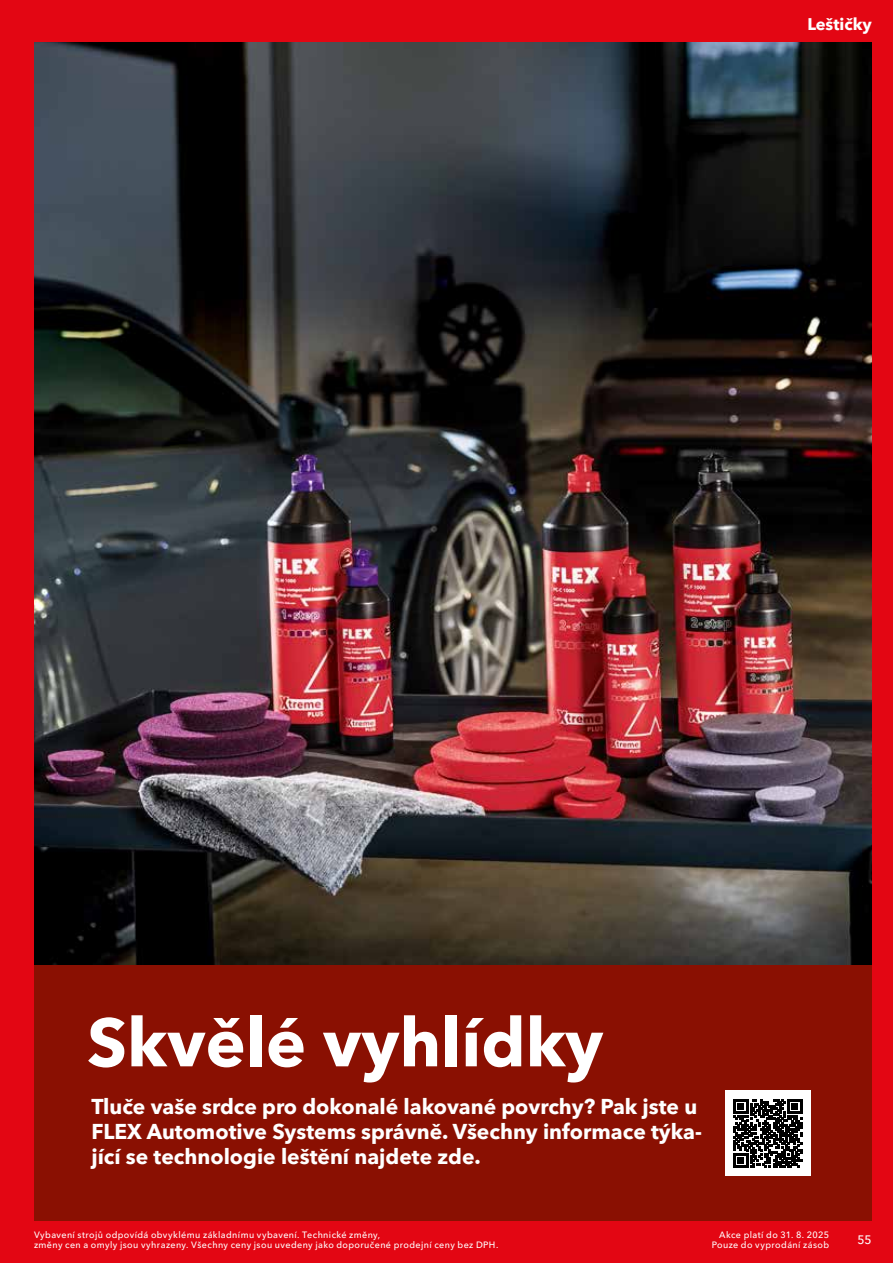
<style>
.page{position:relative;width:893px;height:1263px;background:#e30613}
.page>*{position:absolute;margin:0;border:0;box-sizing:border-box;transform-origin:0 0}
.t1{font:700 67.5px "Avenir Next W1 G";color:#fff}
.t2{font:700 21px/25.2px "Avenir Next W1 G";color:#fff}
.t3{font:700 16.5px "Avenir Next W1 G";color:#fff}
.t4{font:500 12px "Avenir Next W1 G";color:#fff}
.t5{font:500 9px/10.8px "Avenir Next W1 G";letter-spacing:.045em;color:#fff}
</style>
<div class="page">
<img style="left:34px;top:43px;width:838px;height:922px">
<div style="left:34px;top:965px;width:838px;height:255px;background:#8a1002"></div>
<div style="left:725px;top:1091px;width:85px;height:85px;background:#fff"></div>
<svg style="left:734px;top:1099px;width:68px;height:68px"></svg>
<h3 class="t3" style="left:807px;top:11px;width:66px">Leštičky</h3>
<h1 class="t1" style="left:87px;top:989px;width:518px">Skvělé vyhlídky</h1>
<h2 class="t2" style="left:91px;top:1092px;width:612px">Tluče vaše srdce pro dokonalé lakované povrchy? Pak jste u<br>FLEX Automotive Systems správně. Všechny informace týka&shy;jící se technologie leštění najdete zde.</h2>
<p class="t5" style="left:34px;top:1228px;width:466px">Vybavení strojů odpovídá obvyklému základnímu vybavení. Technické změny,<br>změny cen a omyly jsou vyhrazeny. Všechny ceny jsou uvedeny jako doporučené prodejní ceny bez DPH.</p>
<p class="t5" style="left:712px;top:1228px;width:119px;text-align:right">Akce platí do 31. 8. 2025<br>Pouze do vyprodání zásob</p>
<h3 class="t4" style="left:857px;top:1230px;width:16px">55</h3>
</div>
